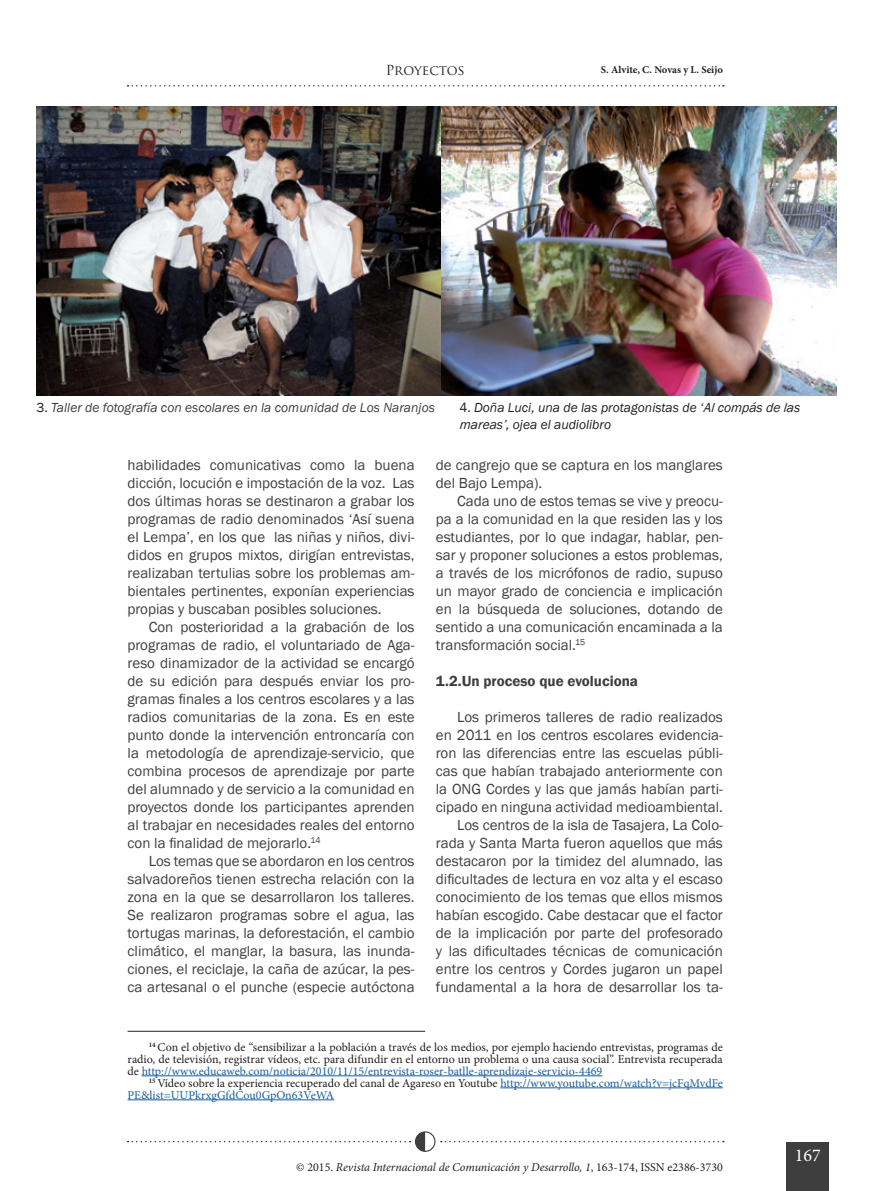
<style>
.page{position:relative;width:893px;height:1191px;background:#fff}
.page>*{position:absolute;margin:0;border:0;box-sizing:border-box;transform-origin:0 0}
.t1{font:18px "Minion Pro";color:#fff}
.t2{font:15px/18px "Franklin Gothic";color:#3e3e3f;text-align:justify}
.t3{font:600 15px "Franklin Gothic";color:#3e3e3f}
.t4{font:italic 13.5px "Franklin Gothic";color:#231f20}
.t5{font:italic 13.5px "Franklin Gothic";color:#3e3e3f}
.t6{font:13.5px "Trajan Pro";color:#231f20}
.t7{font:12px/12px "Minion Pro";color:#231f20;text-align:justify}
.t8{font:12px/12px "Minion Pro";color:#175d9e}
.t9{font:italic 12px "Minion Pro";letter-spacing:-.005em;color:#231f20}
.t10{font:700 10.5px "Minion Pro";color:#231f20}
.s1{font-style:normal;color:#231f20}
.s2{font-style:normal}
.s3{color:#175d9e}
.s4{color:#231f20}
</style>
<div class="page">
<div style="left:787px;top:1142px;width:42px;height:49px;background:#3e3e3f"></div>
<div style="left:415px;top:1131px;width:20px;height:20px;border:1px solid #3e3e3f;border-radius:50%"></div>
<svg style="left:128px;top:1131px;width:297px;height:20px"></svg>
<svg style="left:128px;top:85px;width:596px;height:2px"></svg>
<svg style="left:441px;top:1140px;width:283px;height:2px"></svg>
<hr style="left:142px;top:1075px;width:460px;height:1px;background:#175d9e">
<hr style="left:500px;top:1087px;width:223px;height:1px;background:#175d9e">
<hr style="left:128px;top:1099px;width:206px;height:1px;background:#175d9e">
<hr style="left:128px;top:1031px;width:297px;height:1px;background:#231f20">
<img style="left:37px;top:106px;width:799px;height:289px">
<p class="t6" style="left:386px;top:62px;width:81px">Proyectos</p>
<p class="t10" style="left:601px;top:62px;width:124px">S. Alvite, C. Novas y L. Seijo</p>
<p class="t5" style="left:37px;top:399px;width:400px"><span class="s1">3.</span> Taller de fotografía con escolares en la comunidad de Los Naranjos</p>
<p class="t4" style="left:459px;top:399px;width:344px"><span class="s2">4.</span> Doña Luci, una de las protagonistas de ‘Al compás de las</p>
<p class="t4" style="left:459px;top:416px;width:153px">mareas’, ojea el audiolibro</p>
<p class="t2" style="left:128px;top:456px;width:289px">habilidades comunicativas como la buena dicción, locución e impostación de la voz. Las dos últimas horas se destinaron a grabar los programas de radio denominados ‘Así suena el Lempa’, en los que las niñas y niños, divi&shy;didos en grupos mixtos, dirigían entrevistas, realizaban tertulias sobre los problemas am&shy;bientales pertinentes, exponían experiencias propias y buscaban posibles soluciones.</p>
<p class="t2" style="left:128px;top:618px;width:289px;text-indent:21px">Con posterioridad a la grabación de los programas de radio, el voluntariado de Aga&shy;reso dinamizador de la actividad se encargó de su edición para después enviar los pro&shy;gramas finales a los centros escolares y a las radios comunitarias de la zona. Es en este punto donde la intervención entroncaría con la metodología de aprendizaje-servicio, que combina procesos de aprendizaje por parte del alumnado y de servicio a la comunidad en proyectos donde los participantes aprenden al trabajar en necesidades reales del entorno con la finalidad de mejorarlo.<sup>14</sup></p>
<p class="t2" style="left:128px;top:852px;width:289px;text-indent:21px">Los temas que se abordaron en los centros salvadoreños tienen estrecha relación con la zona en la que se desarrollaron los talleres.<br>Se realizaron programas sobre el agua, las tortugas marinas, la deforestación, el cambio climático, el manglar, la basura, las inunda&shy;ciones, el reciclaje, la caña de azúcar, la pes&shy;ca artesanal o el punche (especie autóctona</p>
<p class="t2" style="left:436px;top:456px;width:289px">de cangrejo que se captura en los manglares del Bajo Lempa).</p>
<p class="t2" style="left:436px;top:492px;width:289px;text-indent:21px">Cada uno de estos temas se vive y preocu&shy;pa a la comunidad en la que residen las y los estudiantes, por lo que indagar, hablar, pen&shy;sar y proponer soluciones a estos problemas, a través de los micrófonos de radio, supuso un mayor grado de conciencia e implicación en la búsqueda de soluciones, dotando de sentido a una comunicación encaminada a la transformación social.<sup>15</sup></p>
<p class="t3" style="left:436px;top:671px;width:204px">1.2.Un proceso que evoluciona</p>
<p class="t2" style="left:436px;top:708px;width:289px;text-indent:21px">Los primeros talleres de radio realizados en 2011 en los centros escolares evidencia&shy;ron las diferencias entre las escuelas públi&shy;cas que habían trabajado anteriormente con la ONG Cordes y las que jamás habían parti&shy;cipado en ninguna actividad medioambiental.</p>
<p class="t2" style="left:436px;top:816px;width:289px;text-indent:21px">Los centros de la isla de Tasajera, La Colo&shy;rada y Santa Marta fueron aquellos que más destacaron por la timidez del alumnado, las dificultades de lectura en voz alta y el escaso conocimiento de los temas que ellos mismos habían escogido. Cabe destacar que el factor de la implicación por parte del profesorado y las dificultades técnicas de comunicación entre los centros y Cordes jugaron un papel fundamental a la hora de desarrollar los ta-</p>
<p class="t7" style="left:128px;top:1040px;width:597px;text-indent:21px"><sup>14</sup> Con el objetivo de “sensibilizar a la población a través de los medios, por ejemplo haciendo entrevistas, programas de radio, de televisión, registrar vídeos, etc. para difundir en el entorno un problema o una causa social”. Entrevista recuperada de <span class="s3">http://www.educaweb.com/noticia/2010/11/15/entrevista-roser-batlle-aprendizaje-servicio-4469</span></p>
<p class="t8" style="left:128px;top:1076px;width:597px;text-indent:21px"><sup>15</sup> <span class="s4">Vídeo sobre la experiencia recuperado del canal de Agareso en Youtube</span> http://www.youtube.com/watch?v=jcFqMvdFe<br>PE&amp;list=UUPkrxgGfdCou0GpOn63VeWA</p>
<p class="t9" style="left:296px;top:1159px;width:428px"><span class="s2">© 2015.</span> Revista Internacional de Comunicación y Desarrollo, 1<span class="s2">, 163-174, ISSN e2386-3730</span></p>
<p class="t1" style="left:795px;top:1143px;width:27px">167</p>
</div>
